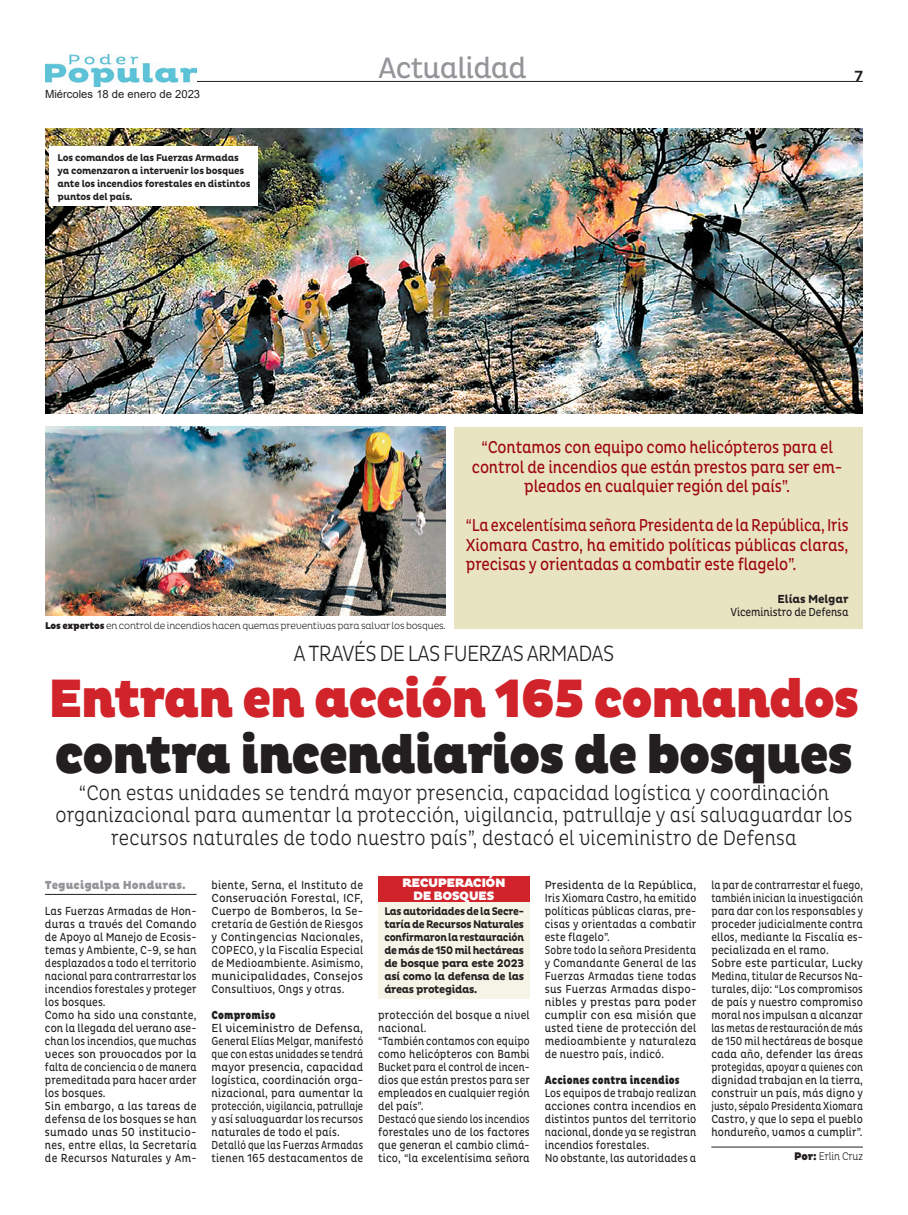
<style>
.page{position:relative;width:908px;height:1215px;background:#fff}
.page>*{position:absolute;margin:0;border:0;box-sizing:border-box;transform-origin:0 0}
.t1{font:900 55px "Pluto";letter-spacing:-.04em;color:#231f20;scale:.9 1}
.t2{font:900 55px "Pluto";letter-spacing:-.04em;color:#d1232a;scale:.9 1}
.t3{font:30px "Pluto Cond";letter-spacing:-.025em;color:#939598}
.t4{font:300 22.5px "Pluto Cond";letter-spacing:-.04em;color:#231f20;scale:.9 1}
.t5{font:300 21.25px/22.5px "Pluto Cond";letter-spacing:.01em;color:#231f20;text-align:center;scale:.9 1}
.t6{font:17.5px/19.5px "Pluto Cond";letter-spacing:-.01em;color:#9d070d;text-align:justify;scale:.86 1}
.t7{font:17.5px/19.5px "Pluto Cond";letter-spacing:-.01em;color:#9d070d;text-align:center;scale:.9 1}
.t8{font:500 15px "Pluto";color:#231f20}
.t9{font:900 12.5px/12.5px "Pluto";letter-spacing:-.045em;color:#fff;text-align:center}
.t10{font:11.88px/13px "Pluto Cond";letter-spacing:.01em;color:#231f20;scale:.9 1}
.t11{font:11.88px/13px "Pluto Cond";letter-spacing:.01em;color:#231f20}
.t12{font:11.88px/13px "Pluto Cond";letter-spacing:.01em;color:#231f20;scale:.85 1}
.t13{font:11.88px/13px "Pluto Cond";letter-spacing:.01em;color:#231f20;text-align:justify;scale:.92 1}
.t14{font:11.88px/13px "Pluto Cond";letter-spacing:.01em;color:#231f20;scale:.88 1}
.t15{font:900 11.88px "Pluto Cond";letter-spacing:.01em;color:#231f20;scale:.9 1}
.t16{font:11.88px "Pluto Cond";letter-spacing:-.01em;color:#231f20;scale:.9 1}
.t17{font:900 11.88px "Pluto";letter-spacing:.01em;color:#939598;scale:.9 1}
.t18{font:700 11.88px "Pluto";letter-spacing:-.01em;color:#231f20;scale:.9 1}
.t19{font:700 11.25px/13px "Pluto";letter-spacing:-.03em;color:#231f20;text-align:justify;scale:.86 1}
.t20{font:11.25px "Arial";color:#231f20}
.t21{font:300 11.25px "Pluto Cond";letter-spacing:-.01em;color:#231f20;scale:.9 1}
.t22{font:700 10px/13px "Pluto";letter-spacing:-.02em;color:#231f20;scale:.9 1}
.t23{font:300 10px "Pluto";letter-spacing:-.02em;color:#231f20;scale:.9 1}
.s1{font-weight:900}
.s2{font-family:"Pluto";font-weight:900}
</style>
<div class="page">
<hr style="left:46px;top:81px;width:816px;height:1px;background:#231f20">
<img style="left:45px;top:54px;width:151px;height:32px">
<img style="left:45px;top:128px;width:817px;height:286px">
<img style="left:45px;top:427px;width:400px;height:189px">
<hr style="left:711px;top:1147px;width:151px;height:1px;background:#231f20">
<hr style="left:45px;top:894px;width:151px;height:1px;background:#231f20">
<div style="left:378px;top:895px;width:151px;height:104px;background:#f5f4e6"></div>
<div style="left:378px;top:876px;width:151px;height:26px;background:#d1232a"></div>
<div style="left:49px;top:146px;width:209px;height:60px;background:#fff"></div>
<div style="left:454px;top:427px;width:408px;height:201px;background:#e8e4c2"></div>
<p class="t20" style="left:45px;top:86px;width:157px">Miércoles 18 de enero de 2023</p>
<p class="t22" style="left:57px;top:151px;width:216px">Los comandos de las Fuerzas Armadas ya comenzaron a intervenir los bosques ante los incendios forestales en distintos puntos del país.</p>
<h2 class="t3" style="left:378px;top:50px;width:150px">Actualidad</h2>
<p class="t8" style="left:854px;top:67px;width:10px">7</p>
<h3 class="t7" style="left:472px;top:438px;width:413px">“Contamos con equipo como helicópteros para el control de incendios que están prestos para ser em&shy;pleados en cualquier región del país”.</h3>
<h3 class="t6" style="left:465px;top:516px;width:446px">“La excelentísima señora Presidenta de la República, Iris Xiomara Castro, ha emitido políticas públicas claras, precisas y orientadas a combatir este flagelo”.</h3>
<p class="t18" style="left:777px;top:592px;width:80px">Elías Melgar</p>
<p class="t16" style="left:730px;top:605px;width:133px">Viceministro de Defensa</p>
<p class="t23" style="left:45px;top:620px;width:446px"><span class="s1">Los expertos</span> en control de incendios hacen quemas preventivas para salvar los bosques.</p>
<h3 class="t4" style="left:293px;top:641px;width:358px">A TRAVÉS DE LAS FUERZAS ARMADAS</h3>
<h1 class="t2" style="left:48px;top:666px;width:902px">Entran en acción 165 comandos</h1>
<h1 class="t1" style="left:55px;top:723px;width:888px">contra incendiarios de bosques</h1>
<p class="t5" style="left:55px;top:782px;width:886px">“Con estas unidades se tendrá mayor presencia, capacidad logística y coordinación organizacional para aumentar la protección, vigilancia, patrullaje y así salvaguardar los recursos naturales de todo nuestro país”, destacó el viceministro de Defensa</p>
<p class="t17" style="left:45px;top:878px;width:158px">Tegucigalpa Honduras.</p>
<p class="t10" style="left:45px;top:904px;width:170px">Las Fuerzas Armadas de Hon&shy;duras a través del Comando de Apoyo al Manejo de Ecosis&shy;temas y Ambiente, C-9, se han desplazados a todo el territorio nacional para contrarrestar los incendios forestales y proteger los bosques.<br>Como ha sido una constante, con la llegada del verano ase&shy;chan los incendios, que muchas veces son provocados por la falta de conciencia o de manera premeditada para hacer arder los bosques.<br>Sin embargo, a las tareas de defensa de los bosques se han sumado unas 50 institucio&shy;nes, entre ellas, la Secretaría de Recursos Naturales y Am-</p>
<p class="t13" style="left:211px;top:878px;width:166px">biente, Serna, el Instituto de Conservación Forestal, ICF, Cuerpo de Bomberos, la Se&shy;cretaría de Gestión de Riesgos y Contingencias Nacionales, COPECO, y la Fiscalía Especial de Medioambiente. Asimismo, municipalidades, Consejos Consultivos, Ongs y otras.</p>
<p class="t15" style="left:211px;top:1008px;width:73px">Compromiso</p>
<p class="t11" style="left:211px;top:1021px;width:153px">El viceministro de Defensa,<br>General Elías Melgar, manifestó que con estas unidades se tendrá mayor presencia, capacidad logística, coordinación orga&shy;nizacional, para aumentar la protección, vigilancia, patrullaje y así salvaguardar los recursos naturales de todo el país.<br>Detalló que las Fuerzas Armadas tienen 165 destacamentos de</p>
<p class="t9" style="left:402px;top:877px;width:105px">RECUPERACIÓN<br>DE BOSQUES</p>
<p class="t19" style="left:384px;top:905px;width:164px">Las autoridades de la Secre&shy;taría de Recursos Naturales confirmaron la restauración de más de 150 mil hectáreas de bosque para este 2023 así como la defensa de las áreas protegidas.</p>
<p class="t10" style="left:378px;top:1008px;width:170px">protección del bosque a nivel nacional.<br>“También contamos con equipo como helicópteros con Bambi<br>Bucket para el control de incen&shy;dios que están prestos para ser empleados en cualquier región del país”.<br>Destacó que siendo los incendios forestales uno de los factores que generan el cambio climá&shy;tico, “la excelentísima señora</p>
<p class="t11" style="left:544px;top:878px;width:153px">Presidenta de la República,<br>Iris Xiomara Castro, ha emitido políticas públicas claras, pre&shy;cisas y orientadas a combatir este flagelo”.<br>Sobre todo la señora Presidenta y Comandante General de las<br>Fuerzas Armadas tiene todas sus Fuerzas Armadas dispo&shy;nibles y prestas para poder cumplir con esa misión que usted tiene de protección del medioambiente y naturaleza de nuestro país, indicó.</p>
<p class="t15" style="left:544px;top:1073px;width:151px">Acciones contra incendios</p>
<p class="t14" style="left:544px;top:1086px;width:174px">Los equipos de trabajo realizan acciones contra incendios en distintos puntos del territorio nacional, donde ya se registran incendios forestales.<br>No obstante, las autoridades a</p>
<p class="t12" style="left:711px;top:878px;width:180px">la par de contrarrestar el fuego, también inician la investigación para dar con los responsables y proceder judicialmente contra ellos, mediante la Fiscalía es&shy;pecializada en el ramo.<br>Sobre este particular, Lucky<br>Medina, titular de Recursos Na&shy;turales, dijo: “Los compromisos de país y nuestro compromiso moral nos impulsan a alcanzar las metas de restauración de más de 150 mil hectáreas de bosque cada año, defender las áreas protegidas, apoyar a quienes con dignidad trabajan en la tierra, construir un país, más digno y justo, sépalo Presidenta Xiomara<br>Castro, y que lo sepa el pueblo hondureño, vamos a cumplir”.</p>
<p class="t21" style="left:794px;top:1150px;width:78px"><span class="s2">Por:</span> Erlin Cruz</p>
</div>
